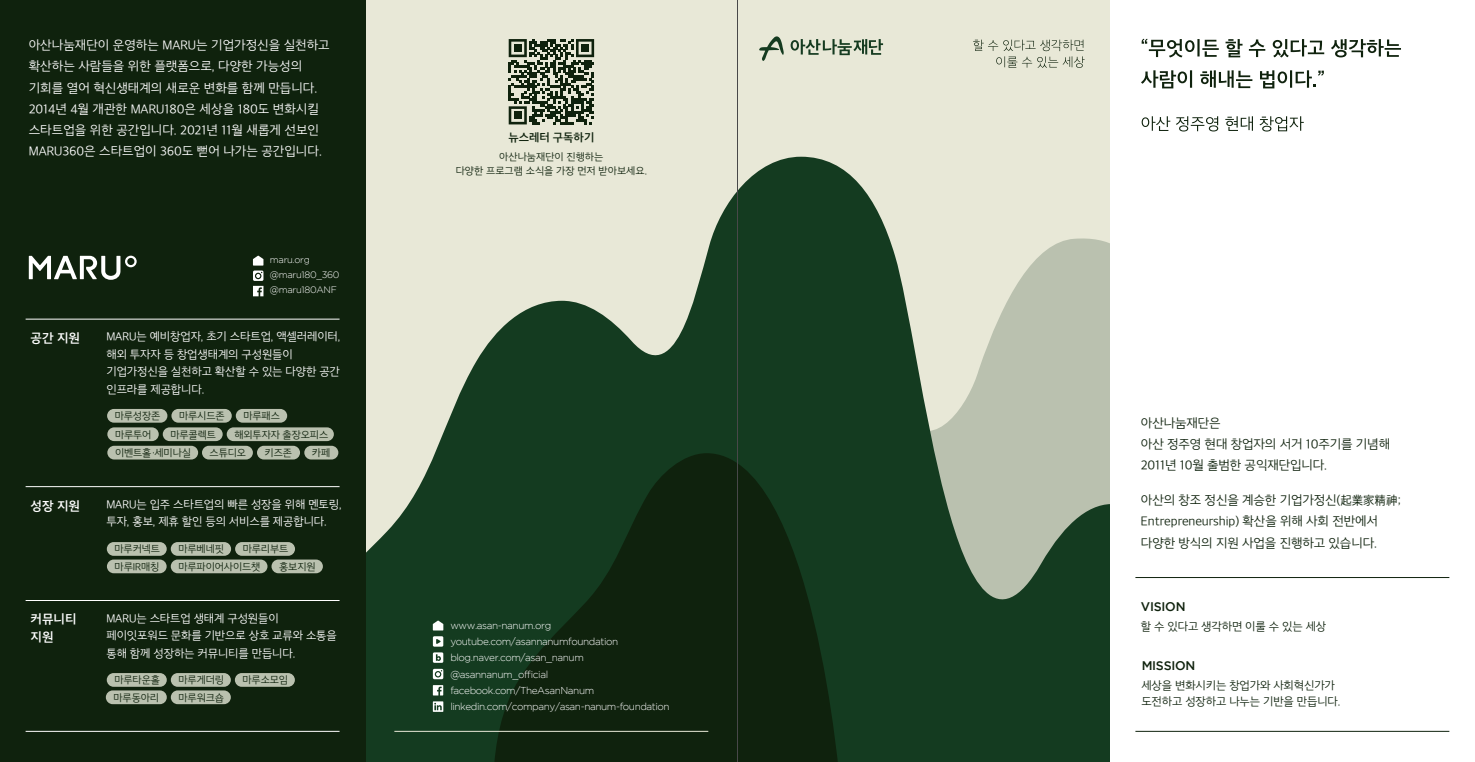
<style>
.page{position:relative;width:1475px;height:762px;background:#fff}
.page>*{position:absolute;margin:0;border:0;box-sizing:border-box;transform-origin:0 0}
.t1{font:12.5px/21.2px "SD Gothic Neob b Lt";color:#fff}
.t2{font:12.5px/21.2px "SD Gothic Neob b Lt";letter-spacing:-.01em;color:#0f220d}
.t3{font:12.5px/17.5px "SD Gothic Neob e Sm";color:#fff}
.t4{font:500 12.5px "Gotham";letter-spacing:-.02em;color:#0f220d}
.t5{font:11.25px/17.5px "SD Gothic Neob b Lt";letter-spacing:-.01em;color:#fff}
.t6{font:11.25px/16.2px "SD Gothic Neob b Lt";letter-spacing:-.01em;color:#0f220d}
.t7{font:11.25px "SD Gothic Neob e Sm";color:#0f220d}
.t8{font:300 10px/16.2px "Gotham";letter-spacing:-.04em;color:#fff}
.t9{font:10px/13.8px "SD Gothic Neob b Lt";letter-spacing:-.01em;color:#0f220d;text-align:center}
.t10{font:300 9.38px/15px "Gotham";letter-spacing:-.03em;color:#fff}
</style>
<div class="page">
<div style="left:365px;top:0;width:744px;height:762px;background:#e8e8d7"></div>
<svg style="left:365px;top:157px;width:744px;height:605px;fill:#143b20"></svg>
<svg style="left:492px;top:453px;width:348px;height:309px;fill:#0f220d"></svg>
<div style="left:0;top:0;width:365px;height:762px;background:#0f220d"></div>
<svg style="left:759px;top:36px;width:24px;height:25px"></svg>
<svg style="left:790px;top:39px;width:92px;height:16px"></svg>
<svg style="left:973px;top:40px;width:111px;height:28px"></svg>
<svg style="left:1141px;top:39px;width:77px;height:18px"></svg>
<svg style="left:1225px;top:39px;width:17px;height:18px"></svg>
<svg style="left:1248px;top:39px;width:16px;height:18px"></svg>
<svg style="left:1272px;top:39px;width:51px;height:19px"></svg>
<svg style="left:1331px;top:39px;width:69px;height:18px"></svg>
<svg style="left:1141px;top:70px;width:50px;height:18px"></svg>
<svg style="left:1200px;top:70px;width:52px;height:18px"></svg>
<svg style="left:1260px;top:70px;width:63px;height:18px"></svg>
<svg style="left:1141px;top:116px;width:76px;height:15px"></svg>
<svg style="left:1225px;top:116px;width:27px;height:15px"></svg>
<svg style="left:1259px;top:116px;width:44px;height:16px"></svg>
<hr style="left:737px;top:0;width:1px;height:762px;background:#484849">
<svg style="left:29px;top:256px;width:108px;height:24px"></svg>
<hr style="left:26px;top:600px;width:313px;height:1px;background:#fff">
<hr style="left:26px;top:731px;width:313px;height:1px;background:#fff">
<hr style="left:394px;top:731px;width:314px;height:1px;background:#e8e8d7">
<hr style="left:1135px;top:577px;width:313px;height:1px;background:#0f220d">
<hr style="left:1135px;top:731px;width:313px;height:1px;background:#0f220d">
<hr style="left:26px;top:319px;width:313px;height:1px;background:#fff">
<hr style="left:26px;top:486px;width:313px;height:1px;background:#fff">
<div style="left:107px;top:427px;width:52px;height:14px;background:#bac1af;border-radius:7px"></div>
<div style="left:271px;top:559px;width:52px;height:14px;background:#bac1af;border-radius:7px"></div>
<div style="left:236px;top:409px;width:51px;height:14px;background:#bac1af;border-radius:7px"></div>
<div style="left:171px;top:542px;width:60px;height:14px;background:#bac1af;border-radius:7px"></div>
<div style="left:171px;top:409px;width:61px;height:14px;background:#bac1af;border-radius:7px"></div>
<div style="left:107px;top:409px;width:60px;height:14px;background:#bac1af;border-radius:7px"></div>
<div style="left:107px;top:542px;width:60px;height:14px;background:#bac1af;border-radius:7px"></div>
<div style="left:163px;top:427px;width:60px;height:14px;background:#bac1af;border-radius:7px"></div>
<div style="left:227px;top:427px;width:107px;height:14px;background:#bac1af;border-radius:7px"></div>
<div style="left:107px;top:446px;width:91px;height:13px;background:#bac1af;border-radius:7px"></div>
<div style="left:202px;top:446px;width:51px;height:13px;background:#bac1af;border-radius:7px"></div>
<div style="left:257px;top:446px;width:43px;height:13px;background:#bac1af;border-radius:7px"></div>
<div style="left:304px;top:446px;width:34px;height:13px;background:#bac1af;border-radius:7px"></div>
<div style="left:235px;top:542px;width:60px;height:14px;background:#bac1af;border-radius:7px"></div>
<div style="left:107px;top:559px;width:60px;height:14px;background:#bac1af;border-radius:7px"></div>
<div style="left:106px;top:690px;width:61px;height:14px;background:#bac1af;border-radius:7px"></div>
<div style="left:171px;top:673px;width:60px;height:14px;background:#bac1af;border-radius:7px"></div>
<div style="left:171px;top:690px;width:60px;height:14px;background:#bac1af;border-radius:7px"></div>
<div style="left:107px;top:673px;width:60px;height:14px;background:#bac1af;border-radius:7px"></div>
<div style="left:235px;top:673px;width:60px;height:14px;background:#bac1af;border-radius:7px"></div>
<div style="left:171px;top:559px;width:96px;height:14px;background:#bac1af;border-radius:7px"></div>
<svg style="left:508px;top:39px;width:86px;height:85px"></svg>
<div style="left:514px;top:111px;width:7px;height:8px;background:#0f220d"></div>
<svg style="left:433px;top:685px;width:10px;height:10px"></svg>
<svg style="left:433px;top:620px;width:10px;height:10px"></svg>
<svg style="left:433px;top:669px;width:10px;height:10px"></svg>
<svg style="left:433px;top:636px;width:10px;height:27px"></svg>
<svg style="left:433px;top:701px;width:10px;height:11px"></svg>
<svg style="left:253px;top:256px;width:10px;height:40px"></svg>
<p class="t1" style="left:29px;top:35px;width:302px">아산나눔재단이 운영하는 MARU는 기업가정신을 실천하고 확산하는 사람들을 위한 플랫폼으로, 다양한 가능성의 기회를 열어 혁신생태계의 새로운 변화를 함께 만듭니다.<br>2014년 4월 개관한 MARU180은 세상을 180도 변화시킬 스타트업을 위한 공간입니다. 2021년 11월 새롭게 선보인<br>MARU360은 스타트업이 360도 뻗어 나가는 공간입니다.</p>
<p class="t10" style="left:270px;top:252px;width:71px">maru.org @maru180_360 @maru180ANF</p>
<p class="t3" style="left:31px;top:330px;width:51px">공간 지원</p>
<p class="t5" style="left:106px;top:328px;width:235px">MARU는 예비창업자, 초기 스타트업, 액셀러레이터, 해외 투자자 등 창업생태계의 구성원들이 기업가정신을 실천하고 확산할 수 있는 다양한 공간 인프라를 제공합니다.</p>
<p class="t9" style="left:115px;top:409px;width:47px">마루성장존</p>
<p class="t9" style="left:179px;top:409px;width:47px">마루시드존</p>
<p class="t9" style="left:243px;top:409px;width:38px">마루패스</p>
<p class="t9" style="left:115px;top:428px;width:38px">마루투어</p>
<p class="t9" style="left:170px;top:428px;width:47px">마루콜렉트</p>
<p class="t9" style="left:234px;top:428px;width:95px">해외투자자 출장오피스</p>
<p class="t9" style="left:115px;top:446px;width:77px">이벤트홀 세미나실</p>
<p class="t9" style="left:210px;top:446px;width:38px">스튜디오</p>
<p class="t9" style="left:264px;top:446px;width:29px">키즈존</p>
<p class="t9" style="left:312px;top:446px;width:20px">카페</p>
<p class="t3" style="left:31px;top:497px;width:51px">성장 지원</p>
<p class="t5" style="left:106px;top:496px;width:236px">MARU는 입주 스타트업의 빠른 성장을 위해 멘토링, 투자, 홍보, 제휴 할인 등의 서비스를 제공합니다.</p>
<p class="t9" style="left:114px;top:542px;width:47px">마루커넥트</p>
<p class="t9" style="left:114px;top:560px;width:46px">마루IR매칭</p>
<p class="t9" style="left:178px;top:542px;width:47px">마루베네핏</p>
<p class="t9" style="left:243px;top:542px;width:47px">마루리부트</p>
<p class="t9" style="left:178px;top:560px;width:83px">마루파이어사이드챗</p>
<p class="t9" style="left:279px;top:560px;width:38px">홍보지원</p>
<p class="t3" style="left:31px;top:611px;width:48px">커뮤니티 지원</p>
<p class="t5" style="left:106px;top:610px;width:232px">MARU는 스타트업 생태계 구성원들이 페이잇포워드 문화를 기반으로 상호 교류와 소통을 통해 함께 성장하는 커뮤니티를 만듭니다.</p>
<p class="t9" style="left:114px;top:673px;width:47px">마루타운홀</p>
<p class="t9" style="left:178px;top:673px;width:47px">마루게더링</p>
<p class="t9" style="left:242px;top:673px;width:47px">마루소모임</p>
<p class="t9" style="left:113px;top:691px;width:47px">마루동아리</p>
<p class="t9" style="left:178px;top:691px;width:47px">마루워크숍</p>
<p class="t7" style="left:508px;top:132px;width:87px">뉴스레터 구독하기</p>
<p class="t9" style="left:455px;top:150px;width:193px">아산나눔재단이 진행하는<br>다양한 프로그램 소식을 가장 먼저 받아보세요.</p>
<p class="t8" style="left:450px;top:617px;width:221px">www.asan-nanum.org youtube.com/asannanumfoundation blog.naver.com/asan_nanum @asannanum_official facebook.com/TheAsanNanum linkedin.com/company/asan-nanum-foundation</p>
<p class="t2" style="left:1140px;top:412px;width:251px">아산나눔재단은<br>아산 정주영 현대 창업자의 서거 10주기를 기념해<br>2011년 10월 출범한 공익재단입니다.</p>
<p class="t2" style="left:1140px;top:490px;width:262px">아산의 창조 정신을 계승한 기업가정신(起業家精神;<br>Entrepreneurship) 확산을 위해 사회 전반에서 다양한 방식의 지원 사업을 진행하고 있습니다.</p>
<p class="t4" style="left:1140px;top:599px;width:46px">VISION</p>
<p class="t6" style="left:1140px;top:618px;width:187px">할 수 있다고 생각하면 이룰 수 있는 세상</p>
<p class="t4" style="left:1141px;top:658px;width:55px">MISSION</p>
<p class="t6" style="left:1141px;top:677px;width:200px">세상을 변화시키는 창업가와 사회혁신가가 도전하고 성장하고 나누는 기반을 만듭니다.</p>
</div>
